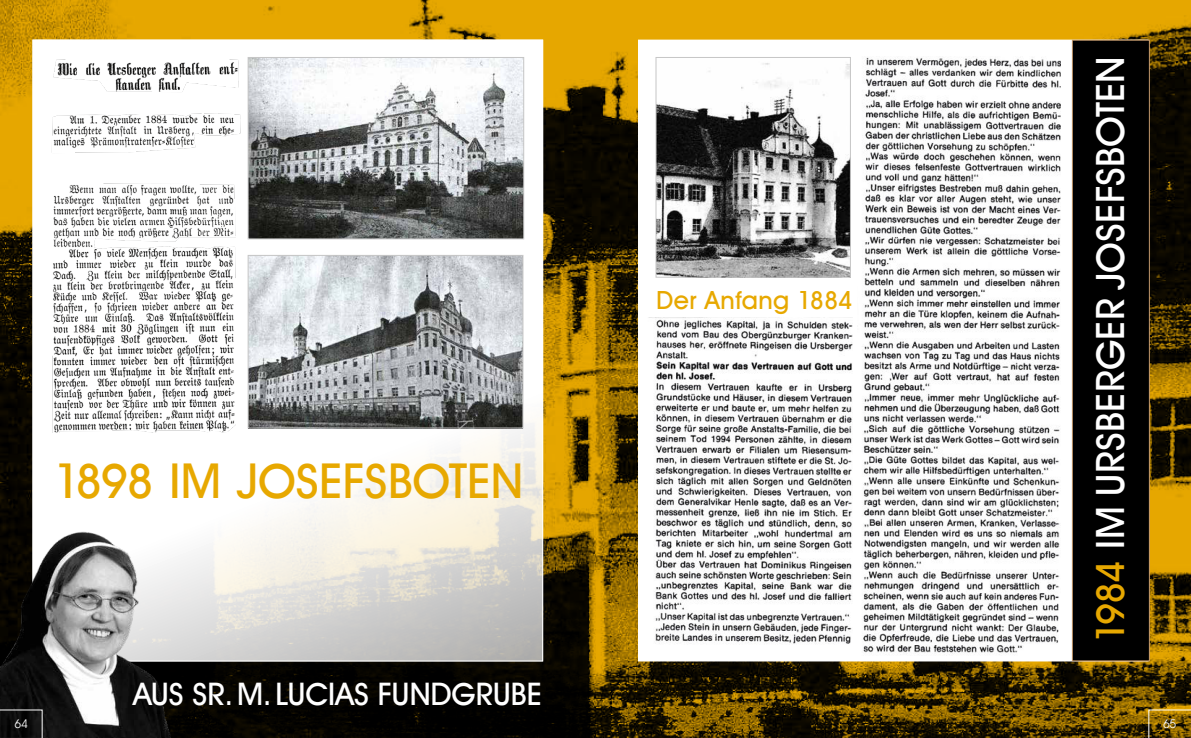
<style>
.page{position:relative;width:1191px;height:738px;background:#fff}
.page>*{position:absolute;margin:0;border:0;box-sizing:border-box;transform-origin:0 0}
.t1{font:48px "Avant Garde Md BT Medium";letter-spacing:-.005em;color:#e7a800}
.t2{font:39px "Avant Garde Md BT Medium";color:#fff}
.t3{font:31px "Avant Garde Md BT Medium";color:#fff}
.t4{font:25px "Avant Garde Md BT Medium";letter-spacing:.01em;color:#e7a800}
.t5{font:12px "Avant Garde Bk BT Book";color:#fff}
.s1{color:#e7a800}
</style>
<div class="page">
<img style="left:0;top:0;width:1191px;height:737px">
<img style="left:0;top:364px;width:595px;height:373px">
<div style="left:638px;top:40px;width:510px;height:620px;background:#fff"></div>
<svg style="left:35px;top:42px;width:506px;height:616px"></svg>
<img style="left:250px;top:257px;width:271px;height:169px">
<div style="left:248px;top:255px;width:275px;height:173px;border:1px solid #c6c6c6"></div>
<div style="left:1072px;top:40px;width:77px;height:620px;background:#000"></div>
<div style="left:1072px;top:40px;width:77px;height:620px;border:1px solid #c1976b"></div>
<img style="left:658px;top:63px;width:190px;height:212px">
<div style="left:656px;top:57px;width:194px;height:220px;border:1px solid #c6c6c6"></div>
<img style="left:648px;top:317px;width:204px;height:327px">
<img style="left:863px;top:57px;width:197px;height:598px">
<img style="left:52px;top:183px;width:183px;height:248px">
<img style="left:50px;top:54px;width:192px;height:101px">
<img style="left:250px;top:59px;width:272px;height:178px">
<div style="left:248px;top:57px;width:276px;height:182px;border:1px solid #c6c6c6"></div>
<img style="left:0;top:470px;width:185px;height:267px">
<svg style="left:0;top:709px;width:43px;height:28px"></svg>
<svg style="left:1148px;top:709px;width:43px;height:28px"></svg>
<p class="t1" style="left:54px;top:462px;width:471px">1898 IM JOSEFSBOTEN</p>
<p class="t3" style="left:133px;top:681px;width:411px">AUS SR. M. LUCIAS FUNDGRUBE</p>
<p class="t4" style="left:656px;top:290px;width:197px">Der Anfang 1884</p>
<p class="t2" style="left:1095px;top:642px;width:587px;rotate:-90deg"><span class="s1">1984</span> IM URSBERGER JOSEFSBOTEN</p>
<p class="t5" style="left:15px;top:719px;width:15px">64</p>
<p class="t5" style="left:1163px;top:719px;width:15px">65</p>
</div>
